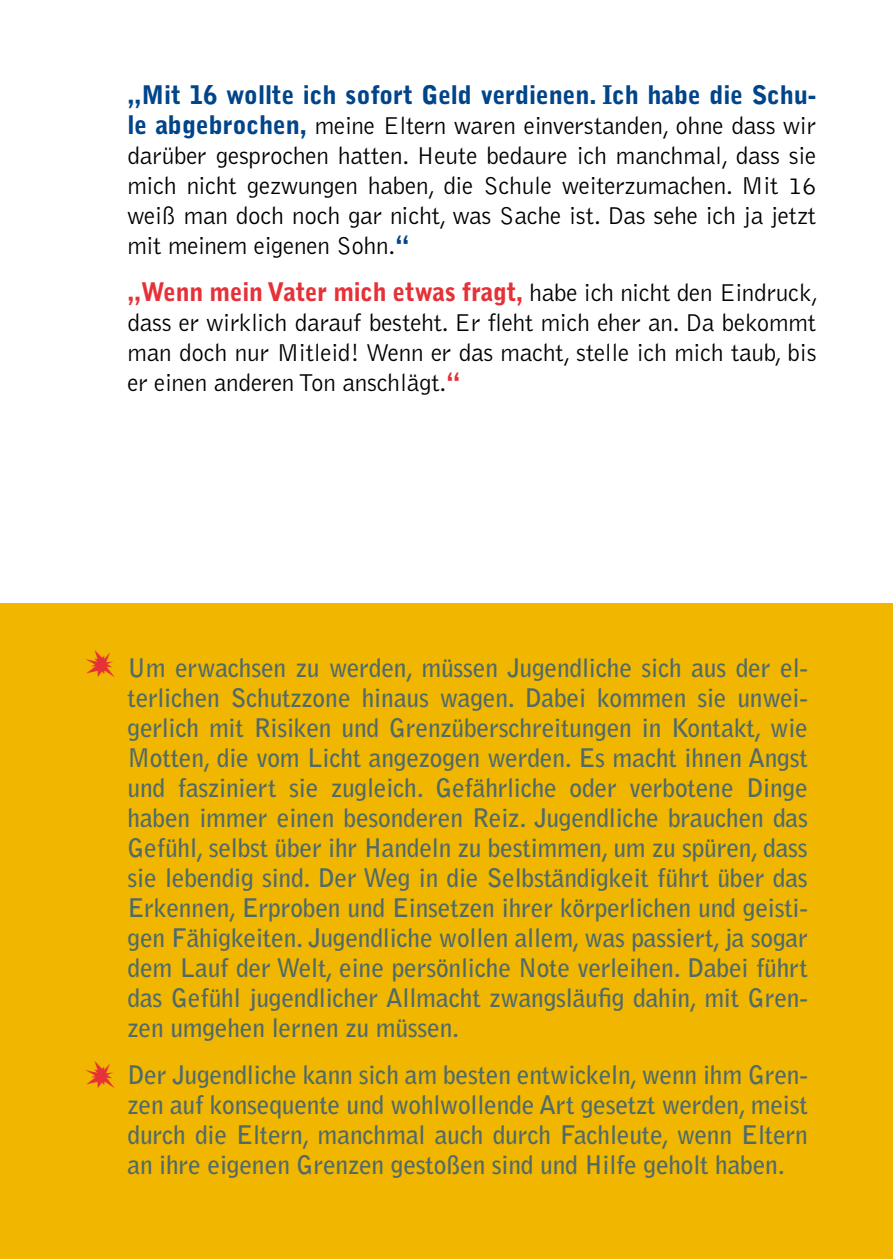
<style>
.page{position:relative;width:893px;height:1259px;background:#fff}
.page>*{position:absolute;margin:0;border:0;box-sizing:border-box;transform-origin:0 0}
.t1{font:700 25.5px/30px "Bell Gothic";letter-spacing:-.01em;color:#506a6b;text-align:justify}
.t2{font:900 25.5px "Bell Gothic";letter-spacing:-.01em;color:#e53138}
.t3{font:900 25.5px "Bell Gothic";letter-spacing:-.005em;color:#004489}
.t4{font:300 25.2px/30px "Bell Gothic";letter-spacing:-.01em;color:#000;text-align:justify}
.t5{font:24px "Carta";color:#e53138}
.s1{font-weight:900;font-size:25.5px;color:#004489}
.s2{font-weight:900;color:#004489}
.s3{font-weight:300;font-size:25.2px;color:#000}
.s4{font-weight:900;color:#e53138}
</style>
<div class="page">
<div style="left:0;top:604px;width:893px;height:655px;background:#f0b600"></div>
<p class="t3" style="left:128px;top:80px;width:690px">„Mit 16 wollte ich sofort Geld verdienen. Ich habe die Schu-</p>
<p class="t4" style="left:128px;top:111px;width:690px"><span class="s1">le abgebrochen,</span> meine E ltern waren einverstanden, ohne dass wir darüber gesprochen hatten. H eute bedaure ich manchmal, dass sie mich nicht gezwungen haben, die Schule weiterzumachen. Mit 16 weiß man doch noch gar nicht, was S ache ist. Das sehe ich ja jetzt mit meinem eigenen Sohn.<span class="s2">“</span></p>
<p class="t2" style="left:128px;top:277px;width:692px">„Wenn mein Vater mich etwas fragt, <span class="s3">habe ich nicht den E indruck,</span></p>
<p class="t4" style="left:128px;top:308px;width:690px">dass er wirklich darauf besteht. E r fleht mich eher an. Da bekommt man doch nur Mitleid! Wenn er das macht, stelle ich mich taub, bis er einen anderen Ton anschlägt.<span class="s4">“</span></p>
<p class="t5" style="left:85px;top:649px;width:31px">&amp;</p>
<p class="t5" style="left:85px;top:1060px;width:31px">&amp;</p>
<p class="t1" style="left:128px;top:652px;width:682px">Um erwachsen zu werden, müssen Jugendliche sich aus der el&shy;terlichen Schutzzone hinaus wagen. Dabei kommen sie unwei&shy;gerlich mit Risiken und Grenzüberschreitungen in Kontakt, wie Motten, die vom Licht angezogen werden. Es macht ihnen Angst und fasziniert sie zugleich. Gefährliche oder verbotene Dinge haben immer einen besonderen Reiz. Jugendliche brauchen das Gefühl, selbst über ihr Handeln zu bestimmen, um zu spüren, dass sie lebendig sind. Der Weg in die Selbständigkeit führt über das Erkennen, Erproben und Einsetzen ihrer körperlichen und geisti&shy;gen Fähigkeiten. Jugendliche wollen allem, was passiert, ja sogar dem Lauf der Welt, eine persönliche Note verleihen. Dabei führt das Gefühl jugendlicher Allmacht zwangsläufig dahin, mit Gren&shy;zen umgehen lernen zu müssen.</p>
<p class="t1" style="left:128px;top:1059px;width:682px">Der Jugendliche kann sich am besten entwickeln, wenn ihm Gren&shy;zen auf konsequente und wohlwollende Art gesetzt werden, meist durch die Eltern, manchmal auch durch Fachleute, wenn Eltern an ihre eigenen Grenzen gestoßen sind und Hilfe geholt haben.</p>
</div>
